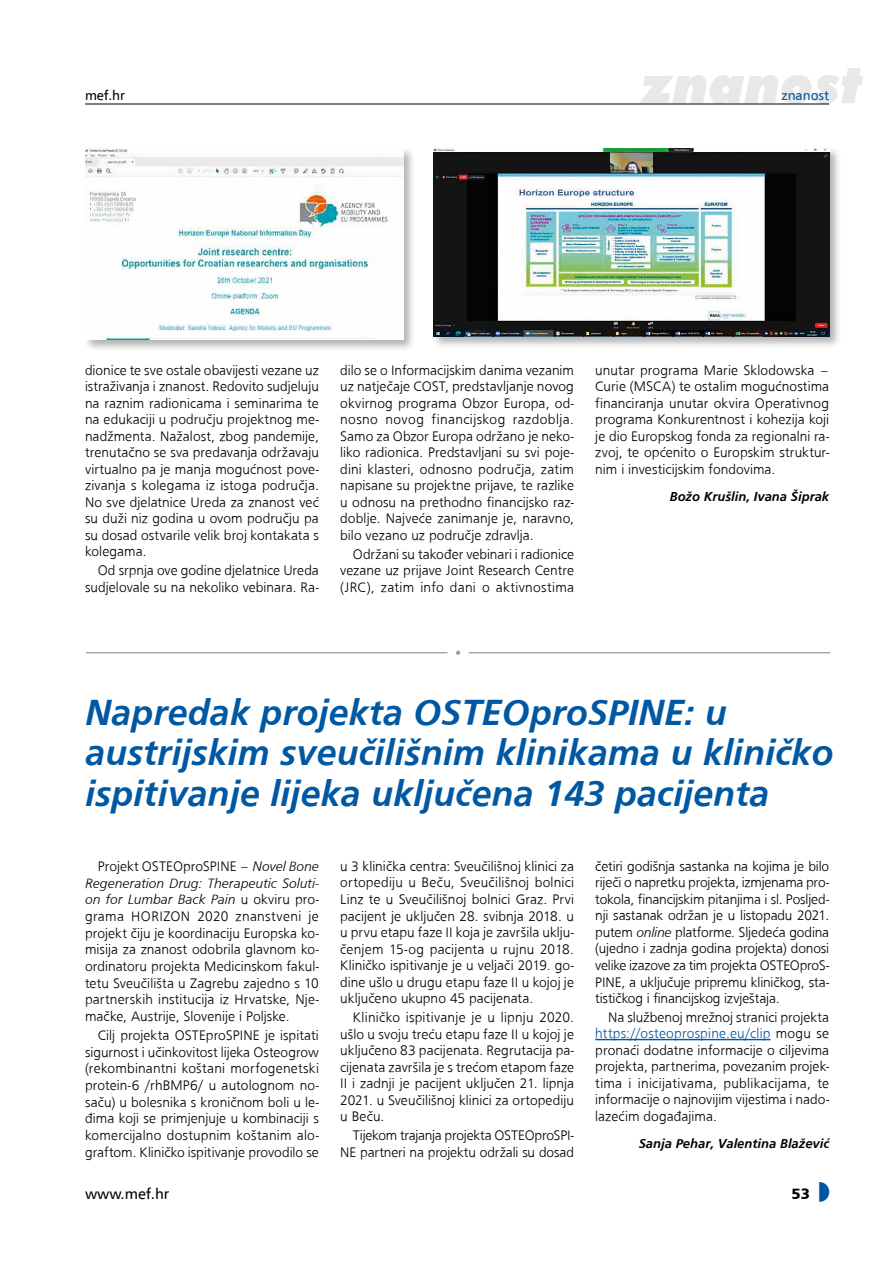
<style>
.page{position:relative;width:893px;height:1263px;background:#fff}
.page>*{position:absolute;margin:0;border:0;box-sizing:border-box;transform-origin:0 0}
.t1{font:italic 900 54px "Futura BT";color:#e8e8e9}
.t2{font:500 37.5px/40.5px "Frugal Sans Bold Italic DTC";color:#0058a2}
.t3{font:15px "A Frutiger";color:#000}
.t4{font:900 15px "A Frutiger";color:#000}
.t5{font:500 14.25px/16.5px "Frugal Sans Light DTC";color:#000;text-align:justify}
.t6{font:500 14.25px/16.6px "Frugal Sans Light Italic DTC";color:#000}
.t7{font:500 13.5px "Frugal Sans Bold Italic DTC";color:#000}
.t8{font:13.5px "A Frutiger";color:#0058a2}
.t9{font:13.5px "A Frutiger";color:#000}
.s1{font-family:"Frugal Sans Light Italic DTC"}
.s2{font-family:"Frugal Sans Light DTC"}
.s3{color:#0058a2}
</style>
<div class="page">
<hr style="left:85px;top:104px;width:744px;height:1px;background:#000">
<div style="left:83px;top:147px;width:333px;height:205px;background:#000;opacity:.3"></div>
<img style="left:85px;top:149px;width:319px;height:191px">
<div style="left:431px;top:147px;width:410px;height:202px;background:#000;opacity:.3"></div>
<img style="left:433px;top:149px;width:396px;height:188px">
<hr style="left:595px;top:1039px;width:176px;height:1px;background:#0058a2">
<svg style="left:456px;top:651px;width:4px;height:4px"></svg>
<hr style="left:86px;top:652px;width:361px;height:1px;background:#9b9c9f">
<hr style="left:469px;top:652px;width:361px;height:1px;background:#9b9c9f">
<p class="t9" style="left:85px;top:87px;width:42px">mef.hr</p>
<h1 class="t1" style="left:641px;top:51px;width:223px">znanost</h1>
<p class="t8" style="left:781px;top:87px;width:49px">znanost</p>
<p class="t5" style="left:85px;top:362px;width:235px">dionice te sve ostale obavijesti vezane uz istraživanja i znanost. Redovito sudjeluju na raznim radionicama i seminarima te na edukaciji u području projektnog me&shy;nadžmenta. Nažalost, zbog pandemije, trenutačno se sva predavanja održavaju virtualno pa je manja mogućnost pove&shy;zivanja s kolegama iz istoga područja.<br>No sve djelatnice Ureda za znanost već su duži niz godina u ovom području pa su dosad ostvarile velik broj kontakata s kolegama.</p>
<p class="t5" style="left:85px;top:562px;width:235px;text-align:right">Od srpnja ove godine djelatnice Ureda sudjelovale su na nekoliko vebinara. Ra-</p>
<p class="t5" style="left:340px;top:362px;width:235px">dilo se o Informacijskim danima vezanim uz natječaje COST, predstavljanje novog okvirnog programa Obzor Europa, od&shy;nosno novog financijskog razdoblja.<br>Samo za Obzor Europa održano je neko&shy;liko radionica. Predstavljani su svi poje&shy;dini klasteri, odnosno područja, zatim napisane su projektne prijave, te razlike u odnosu na prethodno financijsko raz&shy;doblje. Najveće zanimanje je, naravno, bilo vezano uz područje zdravlja.</p>
<p class="t5" style="left:340px;top:545px;width:235px;text-indent:13px">Održani su također vebinari i radionice vezane uz prijave Joint Research Centre (JRC), zatim info dani o aktivnostima</p>
<p class="t5" style="left:595px;top:362px;width:235px">unutar programa Marie Sklodowska – Curie (MSCA) te ostalim mogućnostima financiranja unutar okvira Operativnog programa Konkurentnost i kohezija koji je dio Europskog fonda za regionalni ra&shy;zvoj, te općenito o Europskim struktur&shy;nim i investicijskim fondovima.</p>
<p class="t7" style="left:670px;top:489px;width:161px">Božo Krušlin, Ivana Šiprak</p>
<h2 class="t2" style="left:85px;top:691px;width:750px">Napredak projekta OSTEOproSPINE: u austrijskim sveučilišnim klinikama u kliničko ispitivanje lijeka uključena 143 pacijenta</h2>
<p class="t5" style="left:98px;top:858px;width:223px">Projekt OSTEOproSPINE – <span class="s1">Novel Bone</span></p>
<p class="t6" style="left:85px;top:874px;width:235px">Regeneration Drug: Therapeutic Soluti&shy;on for Lumbar Back Pain <span class="s2">u okviru pro-</span></p>
<p class="t5" style="left:85px;top:908px;width:235px">grama HORIZON 2020 znanstveni je projekt čiju je koordinaciju Europska ko&shy;misija za znanost odobrila glavnom ko&shy;ordinatoru projekta Medicinskom fakul&shy;tetu Sveučilišta u Zagrebu zajedno s 10 partnerskih institucija iz Hrvatske, Nje&shy;mačke, Austrije, Slovenije i Poljske.</p>
<p class="t5" style="left:85px;top:1027px;width:235px;text-indent:13px">Cilj projekta OSTEproSPINE je ispitati sigurnost i učinkovitost lijeka Osteogrow (rekombinantni koštani morfogenetski protein-6 /rhBMP6/ u autolognom no&shy;saču) u bolesnika s kroničnom boli u le&shy;đima koji se primjenjuje u kombinaciji s komercijalno dostupnim koštanim alo&shy;graftom. Kliničko ispitivanje provodilo se</p>
<p class="t5" style="left:340px;top:858px;width:235px">u 3 klinička centra: Sveučilišnoj klinici za ortopediju u Beču, Sveučilišnoj bolnici Linz te u Sveučilišnoj bolnici Graz. Prvi pacijent je uključen 28. svibnja 2018. u u prvu etapu faze II koja je završila uklju&shy;čenjem 15-og pacijenta u rujnu 2018.<br>Kliničko ispitivanje je u veljači 2019. go&shy;dine ušlo u drugu etapu faze II u kojoj je uključeno ukupno 45 pacijenata.</p>
<p class="t5" style="left:340px;top:1009px;width:235px;text-indent:13px">Kliničko ispitivanje je u lipnju 2020. ušlo u svoju treću etapu faze II u kojoj je uključeno 83 pacijenata. Regrutacija pa&shy;cijenata završila je s trećom etapom faze II i zadnji je pacijent uključen 21. lipnja 2021. u Sveučilišnoj klinici za ortopediju u Beču.</p>
<p class="t5" style="left:340px;top:1127px;width:235px;text-align:right">Tijekom trajanja projekta OSTEOproSPI-<br>NE partneri na projektu održali su dosad</p>
<p class="t5" style="left:595px;top:858px;width:235px">četiri godišnja sastanka na kojima je bilo riječi o napretku projekta, izmjenama pro&shy;tokola, financijskim pitanjima i sl. Posljed&shy;nji sastanak održan je u listopadu 2021. putem <span class="s1">online</span> platforme. Sljedeća godina (ujedno i zadnja godina projekta) donosi velike izazove za tim projekta OSTEOproS-PINE, a uključuje pripremu kliničkog, sta&shy;tističkog i financijskog izvještaja.</p>
<p class="t5" style="left:595px;top:1008px;width:235px;text-indent:13px">Na službenoj mrežnoj stranici projekta <span class="s3">https://osteoprospine.eu/clip</span> mogu se pronaći dodatne informacije o ciljevima projekta, partnerima, povezanim projek&shy;tima i inicijativama, publikacijama, te informacije o najnovijim vijestima i nado&shy;lazećim događajima.</p>
<p class="t7" style="left:639px;top:1135px;width:192px">Sanja Pehar, Valentina Blažević</p>
<p class="t3" style="left:85px;top:1185px;width:86px">www.mef.hr</p>
<p class="t4" style="left:792px;top:1184px;width:20px">53</p>
</div>
